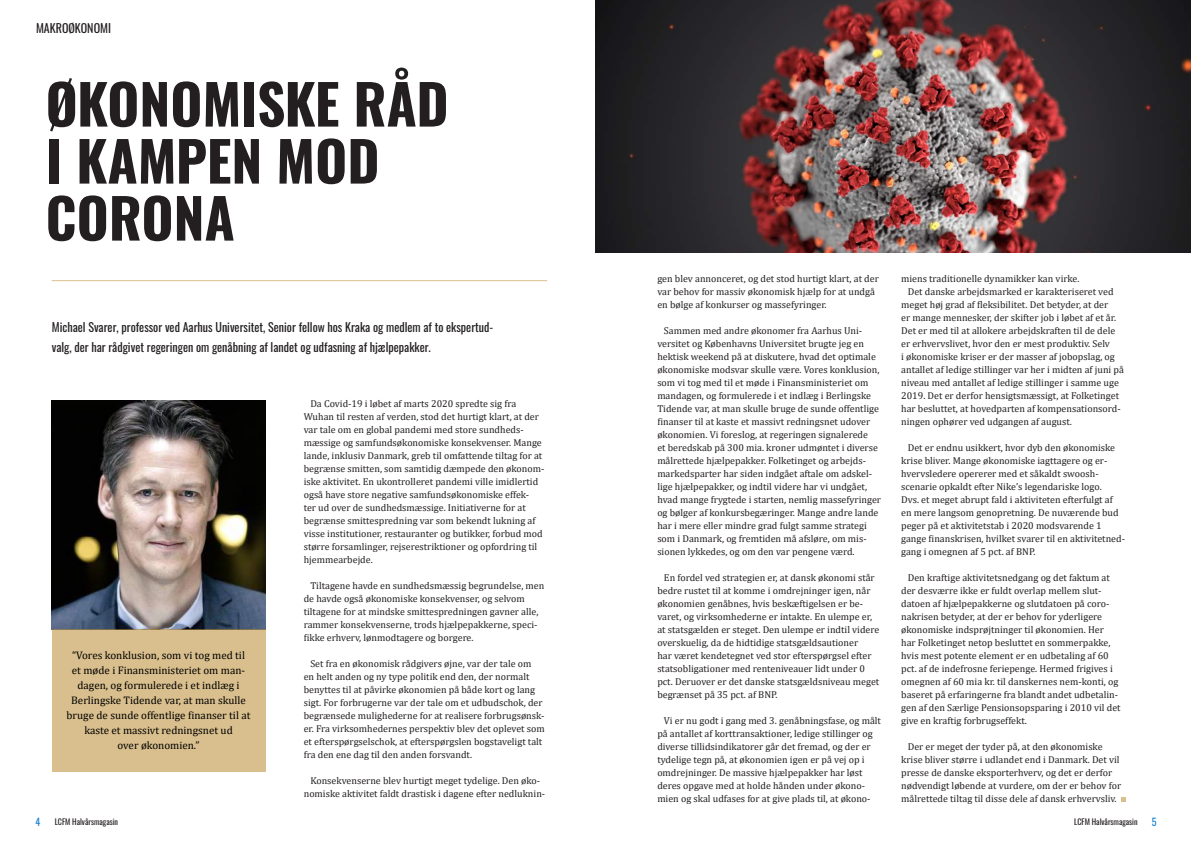
<style>
.page{position:relative;width:1191px;height:842px;background:#fff}
.page>*{position:absolute;margin:0;border:0;box-sizing:border-box;transform-origin:0 0}
.t1{font:700 55px/57px "Oswald";color:#231f20}
.t2{font:12px/20px "Oswald";color:#231f20}
.t3{font:11px/15px "Cambria";color:#000;text-align:center}
.t4{font:10px/13px "Cambria";color:#231f20}
.t5{font:10px "Oswald";color:#1982d1}
.t6{font:8px "Oswald";color:#231f20}
</style>
<div class="page">
<hr style="left:52px;top:280px;width:495px;height:1px;background:#b9892c">
<img style="left:52px;top:400px;width:213px;height:230px">
<div style="left:52px;top:630px;width:213px;height:142px;background:#d9bf8d"></div>
<img style="left:595px;top:0;width:596px;height:252px">
<svg style="left:1121px;top:797px;width:4px;height:4px"></svg>
<p class="t2" style="left:36px;top:17px;width:76px">MAKROØKONOMI</p>
<h1 class="t1" style="left:46px;top:70px;width:404px">ØKONOMISKE RÅD<br>I KAMPEN MOD<br>CORONA</h1>
<p class="t2" style="left:52px;top:316px;width:443px">Michael Svarer, professor ved Aarhus Universitet, Senior fellow hos Kraka og medlem af to ekspertud&shy;valg, der har rådgivet regeringen om genåbning af landet og udfasning af hjælpepakker.</p>
<p class="t3" style="left:67px;top:648px;width:185px">“Vores konklusion, som vi tog med til et møde i Finansministeriet om man&shy;dagen, og formulerede i et indlæg i Berlingske Tidende var, at man skulle bruge de sunde offentlige finanser til at kaste et massivt redningsnet ud<br>over økonomien.”</p>
<p class="t4" style="left:304px;top:397px;width:242px;text-indent:7px">Da Covid-19 i løbet af marts 2020 spredte sig fra Wuhan til resten af verden, stod det hurtigt klart, at der var tale om en global pandemi med store sundheds&shy;mæssige og samfundsøkonomiske konsekvenser. Mange lande, inklusiv Danmark, greb til omfattende tiltag for at begrænse smitten, som samtidig dæmpede den økonom&shy;iske aktivitet. En ukontrolleret pandemi ville imidlertid også have store negative samfundsøkonomiske effek-<br>ter ud over de sundhedsmæssige. Initiativerne for at begrænse smittespredning var som bekendt lukning af visse institutioner, restauranter og butikker, forbud mod større forsamlinger, rejserestriktioner og opfordring til hjemmearbejde.</p>
<p class="t4" style="left:304px;top:579px;width:242px;text-indent:7px">Tiltagene havde en sundhedsmæssig begrundelse, men de havde også økonomiske konsekvenser, og selvom tiltagene for at mindske smittespredningen gavner alle, rammer konsekvenserne, trods hjælpepakkerne, speci&shy;fikke erhverv, lønmodtagere og borgere.</p>
<p class="t4" style="left:304px;top:657px;width:243px;text-indent:7px">Set fra en økonomisk rådgivers øjne, var der tale om<br>en helt anden og ny type politik end den, der normalt benyttes til at påvirke økonomien på både kort og lang sigt. For forbrugerne var der tale om et udbudschok, der begrænsede mulighederne for at realisere forbrugsønsk&shy;er. Fra virksomhedernes perspektiv blev det oplevet som et efterspørgselschok, at efterspørgslen bogstaveligt talt fra den ene dag til den anden forsvandt.</p>
<p class="t4" style="left:304px;top:774px;width:243px;text-align:center">Konsekvenserne blev hurtigt meget tydelige. Den øko&shy;nomiske aktivitet faldt drastisk i dagene efter nedluknin-</p>
<p class="t4" style="left:657px;top:272px;width:223px">gen blev annonceret, og det stod hurtigt klart, at der var behov for massiv økonomisk hjælp for at undgå en bølge af konkurser og massefyringer.</p>
<p class="t4" style="left:657px;top:324px;width:225px;text-indent:7px">Sammen med andre økonomer fra Aarhus Uni&shy;versitet og Københavns Universitet brugte jeg en hektisk weekend på at diskutere, hvad det optimale økonomiske modsvar skulle være. Vores konklusion, som vi tog med til et møde i Finansministeriet om mandagen, og formulerede i et indlæg i Berlingske Tidende var, at man skulle bruge de sunde offentlige finanser til at kaste et massivt redningsnet udover økonomien. Vi foreslog, at regeringen signalerede<br>et beredskab på 300 mia. kroner udmøntet i diverse målrettede hjælpepakker. Folketinget og arbejds&shy;markedsparter har siden indgået aftale om adskel&shy;lige hjælpepakker, og indtil videre har vi undgået, hvad mange frygtede i starten, nemlig massefyringer og bølger af konkursbegæringer. Mange andre lande har i mere eller mindre grad fulgt samme strategi som i Danmark, og fremtiden må afsløre, om mis&shy;sionen lykkedes, og om den var pengene værd.</p>
<p class="t4" style="left:657px;top:571px;width:223px;text-indent:7px">En fordel ved strategien er, at dansk økonomi står bedre rustet til at komme i omdrejninger igen, når økonomien genåbnes, hvis beskæftigelsen er be&shy;varet, og virksomhederne er intakte. En ulempe er, at statsgælden er steget. Den ulempe er indtil videre overskuelig, da de hidtidige statsgældsautioner<br>har været kendetegnet ved stor efterspørgsel efter statsobligationer med renteniveauer lidt under 0 pct. Deruover er det danske statsgældsniveau meget begrænset på 35 pct. af BNP.</p>
<p class="t4" style="left:657px;top:714px;width:225px;text-indent:7px">Vi er nu godt i gang med 3. genåbningsfase, og målt på antallet af korttransaktioner, ledige stillinger og diverse tillidsindikatorer går det fremad, og der er tydelige tegn på, at økonomien igen er på vej op i omdrejninger. De massive hjælpepakker har løst deres opgave med at holde hånden under økono&shy;mien og skal udfases for at give plads til, at økono-</p>
<p class="t4" style="left:901px;top:272px;width:180px">miens traditionelle dynamikker kan virke.</p>
<p class="t4" style="left:907px;top:285px;width:207px">Det danske arbejdsmarked er karakteriseret ved</p>
<p class="t4" style="left:901px;top:298px;width:209px">meget høj grad af fleksibilitet. Det betyder, at der</p>
<p class="t4" style="left:901px;top:311px;width:216px">er mange mennesker, der skifter job i løbet af et år.</p>
<p class="t4" style="left:901px;top:324px;width:216px">Det er med til at allokere arbejdskraften til de dele</p>
<p class="t4" style="left:901px;top:337px;width:210px">er erhvervslivet, hvor den er mest produktiv. Selv</p>
<p class="t4" style="left:901px;top:350px;width:215px">i økonomiske kriser er der masser af jobopslag, og</p>
<p class="t4" style="left:901px;top:363px;width:224px">antallet af ledige stillinger var her i midten af juni på</p>
<p class="t4" style="left:901px;top:376px;width:219px">niveau med antallet af ledige stillinger i samme uge</p>
<p class="t4" style="left:901px;top:389px;width:219px">2019. Det er derfor hensigtsmæssigt, at Folketinget</p>
<p class="t4" style="left:901px;top:402px;width:221px">har besluttet, at hovedparten af kompensationsord-</p>
<p class="t4" style="left:901px;top:415px;width:172px">ningen ophører ved udgangen af august.</p>
<p class="t4" style="left:901px;top:441px;width:225px;text-indent:7px">Det er endnu usikkert, hvor dyb den økonomiske krise bliver. Mange økonomiske iagttagere og er&shy;hvervsledere opererer med et såkaldt swoosh&shy;scenarie opkaldt efter Nike’s legendariske logo.<br>Dvs. et meget abrupt fald i aktiviteten efterfulgt af en mere langsom genopretning. De nuværende bud peger på et aktivitetstab i 2020 modsvarende 1 gange finanskrisen, hvilket svarer til en aktivitetned&shy;gang i omegnen af 5 pct. af BNP.</p>
<p class="t4" style="left:901px;top:571px;width:221px;text-indent:7px">Den kraftige aktivitetsnedgang og det faktum at der desværre ikke er fuldt overlap mellem slut&shy;datoen af hjælpepakkerne og slutdatoen på coro&shy;nakrisen betyder, at der er behov for yderligere økonomiske indsprøjtninger til økonomien. Her har Folketinget netop besluttet en sommerpakke, hvis mest potente element er en udbetaling af 60 pct. af de indefrosne feriepenge. Hermed frigives i omegnen af 60 mia kr. til danskernes nem-konti, og baseret på erfaringerne fra blandt andet udbetalin&shy;gen af den Særlige Pensionsopsparing i 2010 vil det give en kraftig forbrugseffekt.</p>
<p class="t4" style="left:901px;top:740px;width:221px;text-indent:7px">Der er meget der tyder på, at den økonomiske krise bliver større i udlandet end i Danmark. Det vil presse de danske eksporterhverv, og det er derfor nødvendigt løbende at vurdere, om der er behov for målrettede tiltag til disse dele af dansk erhvervsliv.</p>
<p class="t5" style="left:35px;top:813px;width:6px">4</p>
<p class="t6" style="left:55px;top:815px;width:65px">LCFM Halvårsmagasin</p>
<p class="t6" style="left:1074px;top:815px;width:65px">LCFM Halvårsmagasin</p>
<p class="t5" style="left:1151px;top:813px;width:6px">5</p>
</div>
